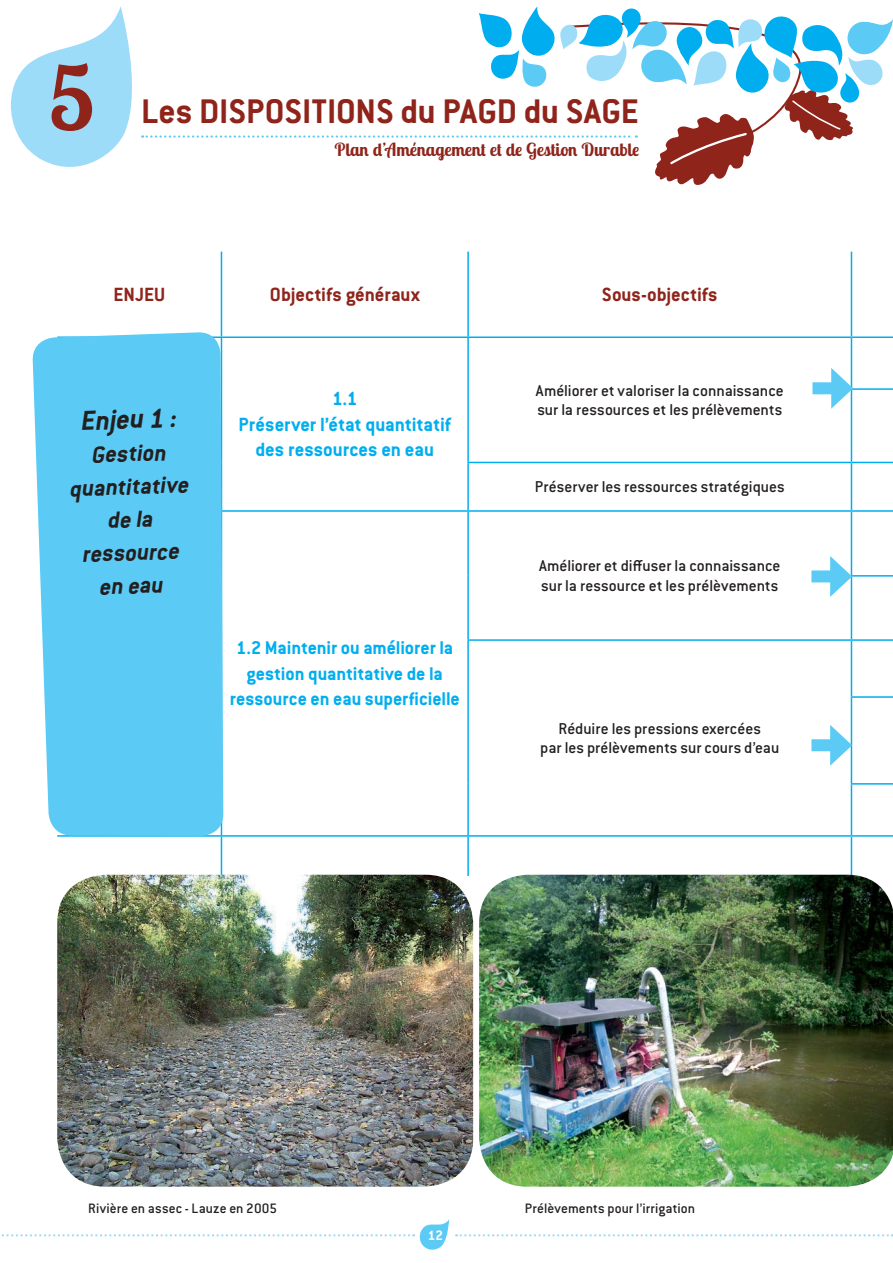
<style>
.page{position:relative;width:893px;height:1263px;background:#fff}
.page>*{position:absolute;margin:0;border:0;box-sizing:border-box;transform-origin:0 0}
.t1{font:700 90px "Lobster Two";color:#8f241b}
.t2{font:700 37.5px "Conduit ITC";color:#8f241b}
.t3{font:italic 700 30px "Conduit ITC";color:#231f20}
.t4{font:italic 700 25.5px/33px "Conduit ITC";color:#231f20;text-align:center}
.t5{font:700 21px/25.5px "Conduit ITC";color:#00aeef;text-align:center}
.t6{font:700 21px "Conduit ITC";color:#8f241b}
.t7{font:700 20.25px/25.5px "Conduit ITC";letter-spacing:-.005em;color:#00aeef;text-align:center}
.t8{font:700 18px "Lobster Two";color:#8f241b}
.t9{font:17.25px/19.5px "Conduit ITC Medium";color:#231f20}
.t10{font:15px "Conduit ITC Medium";letter-spacing:.01em;color:#231f20}
.t11{font:700 15px "Conduit ITC";color:#fff}
</style>
<div class="page">
<svg style="left:1px;top:1219px;width:448px;height:31px"></svg>
<svg style="left:456px;top:1234px;width:437px;height:2px"></svg>
<hr style="left:221px;top:252px;width:1px;height:84px;background:#00aeef">
<hr style="left:467px;top:252px;width:2px;height:84px;background:#00aeef">
<hr style="left:851px;top:252px;width:1px;height:84px;background:#00aeef">
<hr style="left:57px;top:336px;width:411px;height:2px;background:#00aeef">
<hr style="left:468px;top:336px;width:383px;height:2px;background:#00aeef">
<hr style="left:467px;top:338px;width:2px;height:51px;background:#00aeef">
<hr style="left:851px;top:336px;width:42px;height:2px;background:#00aeef">
<hr style="left:851px;top:338px;width:1px;height:50px;background:#00aeef">
<hr style="left:467px;top:389px;width:2px;height:73px;background:#00aeef">
<hr style="left:851px;top:388px;width:42px;height:2px;background:#00aeef">
<hr style="left:851px;top:390px;width:1px;height:72px;background:#00aeef">
<hr style="left:467px;top:462px;width:384px;height:1px;background:#00aeef">
<hr style="left:467px;top:463px;width:2px;height:47px;background:#00aeef">
<hr style="left:851px;top:462px;width:42px;height:1px;background:#00aeef">
<hr style="left:851px;top:463px;width:1px;height:47px;background:#00aeef">
<hr style="left:221px;top:510px;width:247px;height:2px;background:#00aeef">
<hr style="left:468px;top:510px;width:383px;height:2px;background:#00aeef">
<hr style="left:467px;top:512px;width:2px;height:64px;background:#00aeef">
<hr style="left:851px;top:510px;width:42px;height:2px;background:#00aeef">
<hr style="left:851px;top:512px;width:1px;height:63px;background:#00aeef">
<hr style="left:467px;top:576px;width:2px;height:63px;background:#00aeef">
<hr style="left:851px;top:575px;width:42px;height:2px;background:#00aeef">
<hr style="left:851px;top:577px;width:1px;height:62px;background:#00aeef">
<hr style="left:467px;top:639px;width:384px;height:2px;background:#00aeef">
<hr style="left:467px;top:641px;width:2px;height:56px;background:#00aeef">
<hr style="left:851px;top:639px;width:42px;height:2px;background:#00aeef">
<hr style="left:851px;top:641px;width:1px;height:55px;background:#00aeef">
<hr style="left:467px;top:697px;width:2px;height:87px;background:#00aeef">
<hr style="left:851px;top:696px;width:42px;height:2px;background:#00aeef">
<hr style="left:851px;top:698px;width:1px;height:85px;background:#00aeef">
<hr style="left:467px;top:784px;width:2px;height:51px;background:#00aeef">
<hr style="left:851px;top:783px;width:42px;height:2px;background:#00aeef">
<hr style="left:851px;top:785px;width:1px;height:50px;background:#00aeef">
<hr style="left:57px;top:835px;width:411px;height:2px;background:#00aeef">
<hr style="left:221px;top:837px;width:1px;height:39px;background:#00aeef">
<hr style="left:468px;top:835px;width:383px;height:2px;background:#00aeef">
<hr style="left:467px;top:837px;width:2px;height:39px;background:#00aeef">
<hr style="left:851px;top:835px;width:42px;height:2px;background:#00aeef">
<hr style="left:851px;top:837px;width:1px;height:39px;background:#00aeef">
<div style="left:32px;top:332px;width:191px;height:504px;background:#5bcbf5"></div>
<div style="left:812px;top:382px;width:28px;height:12px;background:#5bcbf5"></div>
<svg style="left:831px;top:368px;width:22px;height:41px"></svg>
<img style="left:57px;top:875px;width:416px;height:312px;border-radius:48px">
<img style="left:479px;top:875px;width:414px;height:312px">
<div style="left:811px;top:570px;width:28px;height:12px;background:#5bcbf5"></div>
<svg style="left:830px;top:556px;width:22px;height:41px"></svg>
<div style="left:811px;top:739px;width:28px;height:12px;background:#5bcbf5"></div>
<svg style="left:830px;top:725px;width:22px;height:41px"></svg>
<svg style="left:11px;top:6px;width:882px;height:179px"></svg>
<h1 class="t1" style="left:48px;top:66px;width:48px">5</h1>
<h2 class="t2" style="left:141px;top:96px;width:499px">Les DISPOSITIONS du PAGD du SAGE</h2>
<p class="t8" style="left:334px;top:143px;width:306px">Plan d’Aménagement et de Gestion Durable</p>
<p class="t6" style="left:113px;top:286px;width:54px">ENJEU</p>
<p class="t6" style="left:270px;top:286px;width:151px">Objectifs généraux</p>
<p class="t6" style="left:602px;top:286px;width:117px">Sous-objectifs</p>
<h3 class="t3" style="left:79px;top:408px;width:97px;rotate:-2deg">Enjeu 1 :</h3>
<h3 class="t4" style="left:67px;top:441px;width:121px;rotate:-2deg">Gestion quantitative de la ressource en eau</h3>
<p class="t5" style="left:239px;top:387px;width:214px">1.1<br>Préserver l’état quantitatif des ressources en eau</p>
<p class="t9" style="left:536px;top:382px;width:249px">Améliorer et valoriser la connaissance sur la ressources et les prélèvements</p>
<p class="t9" style="left:535px;top:478px;width:251px">Préserver les ressources stratégiques</p>
<p class="t7" style="left:230px;top:637px;width:232px">1.2 Maintenir ou améliorer la gestion quantitative de la ressource en eau superficielle</p>
<p class="t9" style="left:539px;top:557px;width:243px">Améliorer et diffuser la connaissance sur la ressource et les prélèvements</p>
<p class="t9" style="left:540px;top:720px;width:241px;text-align:center">Réduire les pressions exercées<br>par les prélèvements sur cours d’eau</p>
<p class="t10" style="left:88px;top:1202px;width:190px">Rivière en assec - Lauze en 2005</p>
<p class="t10" style="left:525px;top:1202px;width:172px">Prélèvements pour l’irrigation</p>
<p class="t11" style="left:428px;top:1229px;width:17px">12</p>
</div>
